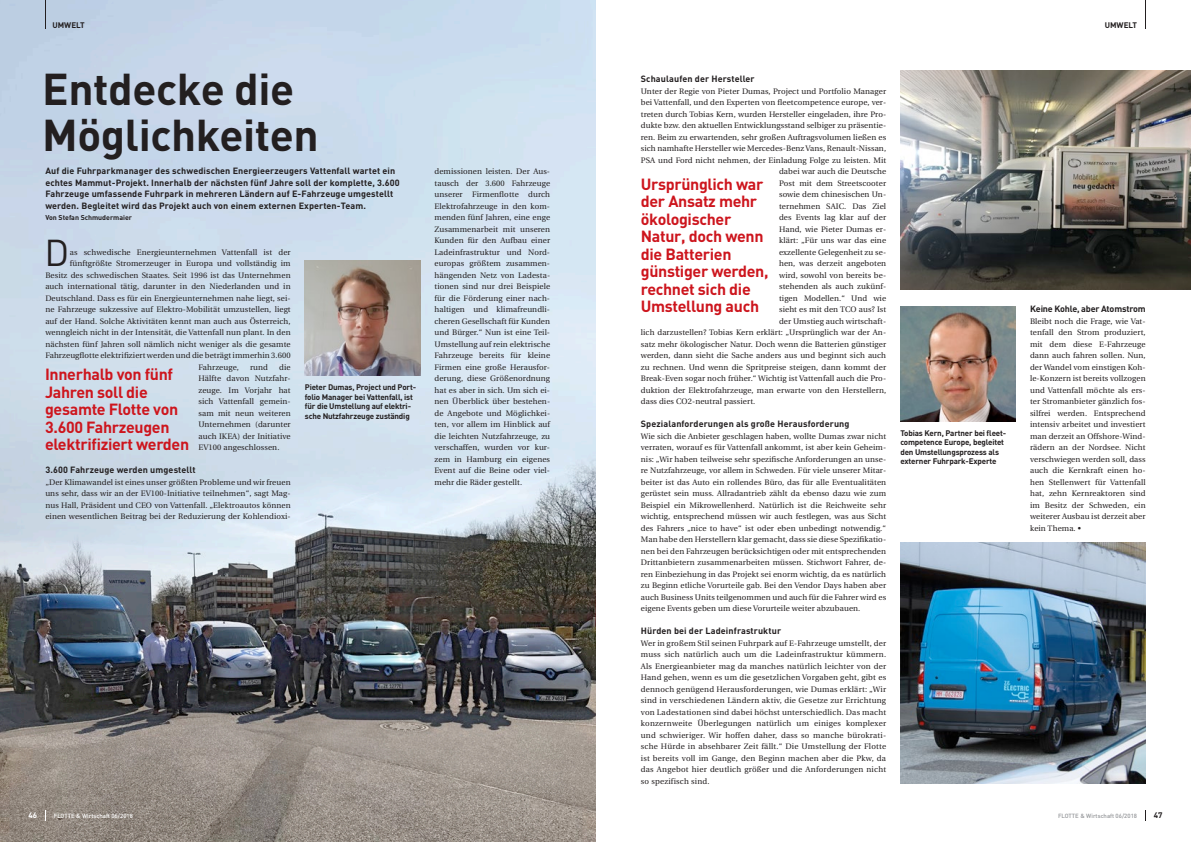
<style>
.page{position:relative;width:1191px;height:842px;background:#fff}
.page>*{position:absolute;margin:0;border:0;box-sizing:border-box;transform-origin:0 0}
.t1{font:700 44px/46px "DIN";letter-spacing:-.01em;color:#231f20}
.t2{font:36.9px "DIN";color:#231f20}
.t3{font:700 16px/17.5px "DIN";letter-spacing:-.02em;color:#cd151d}
.t4{font:700 9px/11.5px "DIN";letter-spacing:.01em;color:#231f20}
.t5{font:700 9px "DIN";letter-spacing:-.02em;color:#231f20}
.t6{font:8px/11.5px "Utopia";letter-spacing:.01em;color:#231f20;text-align:justify}
.t7{font:700 8px/9.6px "DIN";letter-spacing:-.02em;color:#231f20}
.t8{font:700 8px "DIN";color:#fff}
.t9{font:700 7px "DIN";color:#231f20}
.t10{font:500 6px "DIN";color:#fff}
.t11{font:500 6px "DIN";color:#939598}
</style>
<div class="page">
<img style="left:900px;top:71px;width:291px;height:218px">
<img style="left:0;top:0;width:595px;height:842px">
<svg style="left:45px;top:0;width:1px;height:28px"></svg>
<svg style="left:1145px;top:0;width:1px;height:28px"></svg>
<img style="left:305px;top:261px;width:115px;height:115px">
<img style="left:900px;top:307px;width:116px;height:114px">
<img style="left:900px;top:542px;width:245px;height:242px">
<p class="t7" style="left:52px;top:20px;width:34px">umwelt</p>
<h1 class="t1" style="left:42px;top:65px;width:278px">Entdecke die<br>Möglichkeiten</h1>
<p class="t4" style="left:45px;top:165px;width:356px">Auf die Fuhrparkmanager des schwedischen Energieerzeugers Vattenfall wartet ein echtes Mammut-Projekt. Innerhalb der nächsten fünf Jahre soll der komplette, 3.600<br>Fahrzeuge umfassende Fuhrpark in mehreren Ländern auf E-Fahrzeuge umgestellt werden. Begleitet wird das Projekt auch von einem externen Experten-Team.</p>
<p class="t9" style="left:45px;top:213px;width:88px">Von Stefan Schmudermaier</p>
<h2 class="t2" style="left:44px;top:230px;width:26px">D</h2>
<p class="t6" style="left:70px;top:247px;width:222px">as schwedische Energieunternehmen Vattenfall ist der</p>
<p class="t6" style="left:70px;top:258px;width:222px">fünftgrößte Stromerzeuger in Europa und vollständig im</p>
<p class="t6" style="left:45px;top:270px;width:247px">Besitz des schwedischen Staates. Seit 1996 ist das Unternehmen</p>
<p class="t6" style="left:45px;top:281px;width:247px">auch international tätig, darunter in den Niederlanden und in</p>
<p class="t6" style="left:45px;top:293px;width:247px">Deutschland. Dass es für ein Energieunternehmen nahe liegt, sei-</p>
<p class="t6" style="left:45px;top:304px;width:247px">ne Fahrzeuge sukzessive auf Elektro-Mobilität umzustellen, liegt</p>
<p class="t6" style="left:45px;top:316px;width:247px">auf der Hand. Solche Aktivitäten kennt man auch aus Österreich,</p>
<p class="t6" style="left:45px;top:327px;width:247px">wenngleich nicht in der Intensität, die Vattenfall nun plant. In den</p>
<p class="t6" style="left:45px;top:339px;width:247px">nächsten fünf Jahren soll nämlich nicht weniger als die gesamte</p>
<p class="t6" style="left:45px;top:350px;width:247px">Fahrzeugflotte elektrifiziert werden und die beträgt immerhin 3.600</p>
<p class="t6" style="left:198px;top:362px;width:42px">Fahrzeuge,</p>
<p class="t6" style="left:250px;top:362px;width:20px">rund</p>
<p class="t6" style="left:198px;top:362px;width:94px;text-indent:81px">die Hälfte davon Nutzfahr&shy;zeuge. Im Vorjahr hat sich Vattenfall gemein&shy;sam mit neun weiteren Unternehmen (darunter auch IKEA) der Initiative EV100 angeschlossen.</p>
<h3 class="t3" style="left:45px;top:365px;width:146px">Innerhalb von fünf<br>Jahren soll die gesamte Flotte von<br>3.600 Fahrzeugen elektrifiziert werden</h3>
<p class="t4" style="left:45px;top:464px;width:152px">3.600 Fahrzeuge werden umgestellt</p>
<p class="t6" style="left:45px;top:477px;width:247px">„Der Klimawandel ist eines unser größten Probleme und wir freuen uns sehr, dass wir an der EV100-Initiative teilnehmen“, sagt Mag&shy;nus Hall, Präsident und CEO von Vattenfall. „Elektroautos können einen wesentlichen Beitrag bei der Reduzierung der Kohlendioxi-</p>
<p class="t7" style="left:305px;top:382px;width:113px">Pieter Dumas, Project und Port&shy;folio Manager bei Vattenfall, ist für die Umstellung auf elektri&shy;sche Nutzfahrzeuge zuständig</p>
<p class="t6" style="left:434px;top:166px;width:117px">demissionen leisten. Der Aus&shy;tausch der 3.600 Fahrzeuge unserer Firmenflotte durch Elektrofahrzeuge in den kom&shy;menden fünf Jahren, eine enge Zusammenarbeit mit unseren Kunden für den Aufbau einer Ladeinfrastruktur und Nord&shy;europas größtem zusammen&shy;hängenden Netz von Ladesta&shy;tionen sind nur drei Beispiele für die Förderung einer nach&shy;haltigen und klimafreundli&shy;cheren Gesellschaft für Kunden und Bürger.“ Nun ist eine Teil-Umstellung auf rein elektrische Fahrzeuge bereits für kleine Firmen eine große Herausfor&shy;derung, diese Größenordnung hat es aber in sich. Um sich ei&shy;nen Überblick über bestehen&shy;de Angebote und Möglichkei&shy;ten, vor allem im Hinblick auf die leichten Nutzfahrzeuge, zu verschaffen, wurden vor kur&shy;zem in Hamburg ein eigenes Event auf die Beine oder viel&shy;mehr die Räder gestellt.</p>
<p class="t4" style="left:641px;top:73px;width:115px">Schaulaufen der Hersteller</p>
<p class="t6" style="left:641px;top:86px;width:247px">Unter der Regie von Pieter Dumas, Project und Portfolio Manager</p>
<p class="t6" style="left:641px;top:97px;width:247px">bei Vattenfall, und den Experten von fleetcompetence europe, ver-</p>
<p class="t6" style="left:641px;top:109px;width:247px">treten durch Tobias Kern, wurden Hersteller eingeladen, ihre Pro-</p>
<p class="t6" style="left:641px;top:120px;width:247px">dukte bzw. den aktuellen Entwicklungsstand selbiger zu präsentie-</p>
<p class="t6" style="left:641px;top:132px;width:247px">ren. Beim zu erwartenden, sehr großen Auftragsvolumen ließen es</p>
<p class="t6" style="left:641px;top:143px;width:247px">sich namhafte Hersteller wie Mercedes-Benz Vans, Renault-Nissan,</p>
<p class="t6" style="left:641px;top:155px;width:247px">PSA und Ford nicht nehmen, der Einladung Folge zu leisten. Mit</p>
<p class="t6" style="left:779px;top:166px;width:109px">dabei war auch die Deutsche</p>
<p class="t6" style="left:779px;top:178px;width:109px">Post mit dem Streetscooter</p>
<p class="t6" style="left:779px;top:189px;width:109px">sowie dem chinesischen Un-</p>
<p class="t6" style="left:779px;top:201px;width:108px">ternehmen SAIC. Das Ziel</p>
<p class="t6" style="left:779px;top:212px;width:109px">des Events lag klar auf der</p>
<p class="t6" style="left:779px;top:223px;width:109px">Hand, wie Pieter Dumas er-</p>
<p class="t6" style="left:779px;top:235px;width:109px">klärt: „Für uns war das eine</p>
<p class="t6" style="left:779px;top:246px;width:109px">exzellente Gelegenheit zu se-</p>
<p class="t6" style="left:779px;top:258px;width:109px">hen, was derzeit angeboten</p>
<p class="t6" style="left:779px;top:269px;width:108px">wird, sowohl von bereits be-</p>
<p class="t6" style="left:779px;top:281px;width:109px">stehenden als auch zukünf-</p>
<p class="t6" style="left:779px;top:292px;width:109px">tigen Modellen.“ Und wie</p>
<p class="t6" style="left:779px;top:304px;width:109px">sieht es mit den TCO aus? Ist</p>
<p class="t6" style="left:779px;top:315px;width:109px">der Umstieg auch wirtschaft-</p>
<p class="t6" style="left:641px;top:327px;width:247px">lich darzustellen? Tobias Kern erklärt: „Ursprünglich war der An-</p>
<p class="t6" style="left:641px;top:338px;width:247px">satz mehr ökologischer Natur. Doch wenn die Batterien günstiger</p>
<p class="t6" style="left:641px;top:350px;width:247px">werden, dann sieht die Sache anders aus und beginnt sich auch</p>
<p class="t6" style="left:641px;top:361px;width:247px">zu rechnen. Und wenn die Spritpreise steigen, dann kommt der</p>
<p class="t6" style="left:641px;top:373px;width:247px">Break-Even sogar noch früher.“ Wichtig ist Vattenfall auch die Pro-</p>
<p class="t6" style="left:641px;top:384px;width:247px">duktion der Elektrofahrzeuge, man erwarte von den Herstellern,</p>
<p class="t6" style="left:641px;top:396px;width:116px">dass dies CO2-neutral passiert.</p>
<p class="t4" style="left:641px;top:418px;width:210px">Spezialanforderungen als große Herausforderung</p>
<p class="t6" style="left:641px;top:431px;width:247px">Wie sich die Anbieter geschlagen haben, wollte Dumas zwar nicht verraten, worauf es für Vattenfall ankommt, ist aber kein Geheim&shy;nis: „Wir haben teilweise sehr spezifische Anforderungen an unse&shy;re Nutzfahrzeuge, vor allem in Schweden. Für viele unserer Mitar&shy;beiter ist das Auto ein rollendes Büro, das für alle Eventualitäten gerüstet sein muss. Allradantrieb zählt da ebenso dazu wie zum Beispiel ein Mikrowellenherd. Natürlich ist die Reichweite sehr wichtig, entsprechend müssen wir auch festlegen, was aus Sicht des Fahrers „nice to have“ ist oder eben unbedingt notwendig.“ Man habe den Herstellern klar gemacht, dass sie diese Spezifikatio&shy;nen bei den Fahrzeugen berücksichtigen oder mit entsprechenden Drittanbietern zusammenarbeiten müssen. Stichwort Fahrer, de&shy;ren Einbeziehung in das Projekt sei enorm wichtig, da es natürlich zu Beginn etliche Vorurteile gab. Bei den Vendor Days haben aber auch Business Units teilgenommen und auch für die Fahrer wird es eigene Events geben um diese Vorurteile weiter abzubauen.</p>
<p class="t4" style="left:641px;top:625px;width:142px">Hürden bei der Ladeinfrastruktur</p>
<p class="t6" style="left:641px;top:638px;width:247px">Wer in großem Stil seinen Fuhrpark auf E-Fahrzeuge umstellt, der muss sich natürlich auch um die Ladeinfrastruktur kümmern.<br>Als Energieanbieter mag da manches natürlich leichter von der Hand gehen, wenn es um die gesetzlichen Vorgaben geht, gibt es dennoch genügend Herausforderungen, wie Dumas erklärt: „Wir sind in verschiedenen Ländern aktiv, die Gesetze zur Errichtung von Ladestationen sind dabei höchst unterschiedlich. Das macht konzernweite Überlegungen natürlich um einiges komplexer und schwieriger. Wir hoffen daher, dass so manche bürokrati&shy;sche Hürde in absehbarer Zeit fällt.“ Die Umstellung der Flotte ist bereits voll im Gange, den Beginn machen aber die Pkw, da das Angebot hier deutlich größer und die Anforderungen nicht so spezifisch sind.</p>
<h3 class="t3" style="left:641px;top:175px;width:129px">Ursprünglich war der Ansatz mehr ökologischer<br>Natur, doch wenn die Batterien günstiger werden, rechnet sich die<br>Umstellung auch</h3>
<p class="t7" style="left:900px;top:427px;width:107px">Tobias Kern, Partner bei fleet&shy;competence Europe, begleitet den Umstellungsprozess als externer Fuhrpark-Experte</p>
<p class="t7" style="left:1104px;top:20px;width:34px">umwelt</p>
<p class="t5" style="left:1030px;top:303px;width:117px">Keine Kohle, aber Atomstrom</p>
<p class="t6" style="left:1030px;top:316px;width:117px">Bleibt noch die Frage, wie Vat&shy;tenfall den Strom produziert, mit dem diese E-Fahrzeuge dann auch fahren sollen. Nun, der Wandel vom einstigen Koh&shy;le-Konzern ist bereits vollzogen und Vattenfall möchte als ers&shy;ter Stromanbieter gänzlich fos&shy;silfrei werden. Entsprechend intensiv arbeitet und investiert man derzeit an Offshore-Wind&shy;rädern an der Nordsee. Nicht verschwiegen werden soll, dass auch die Kernkraft einen ho&shy;hen Stellenwert für Vattenfall hat, zehn Kernreaktoren sind im Besitz der Schweden, ein weiterer Ausbau ist derzeit aber kein Thema. •</p>
<p class="t8" style="left:28px;top:810px;width:10px">46</p>
<p class="t10" style="left:54px;top:812px;width:81px">Flotte &amp; Wirtschaft 06/2018</p>
<p class="t11" style="left:1058px;top:812px;width:81px">Flotte &amp; Wirtschaft 06/2018</p>
<p class="t7" style="left:1154px;top:810px;width:10px">47</p>
</div>
